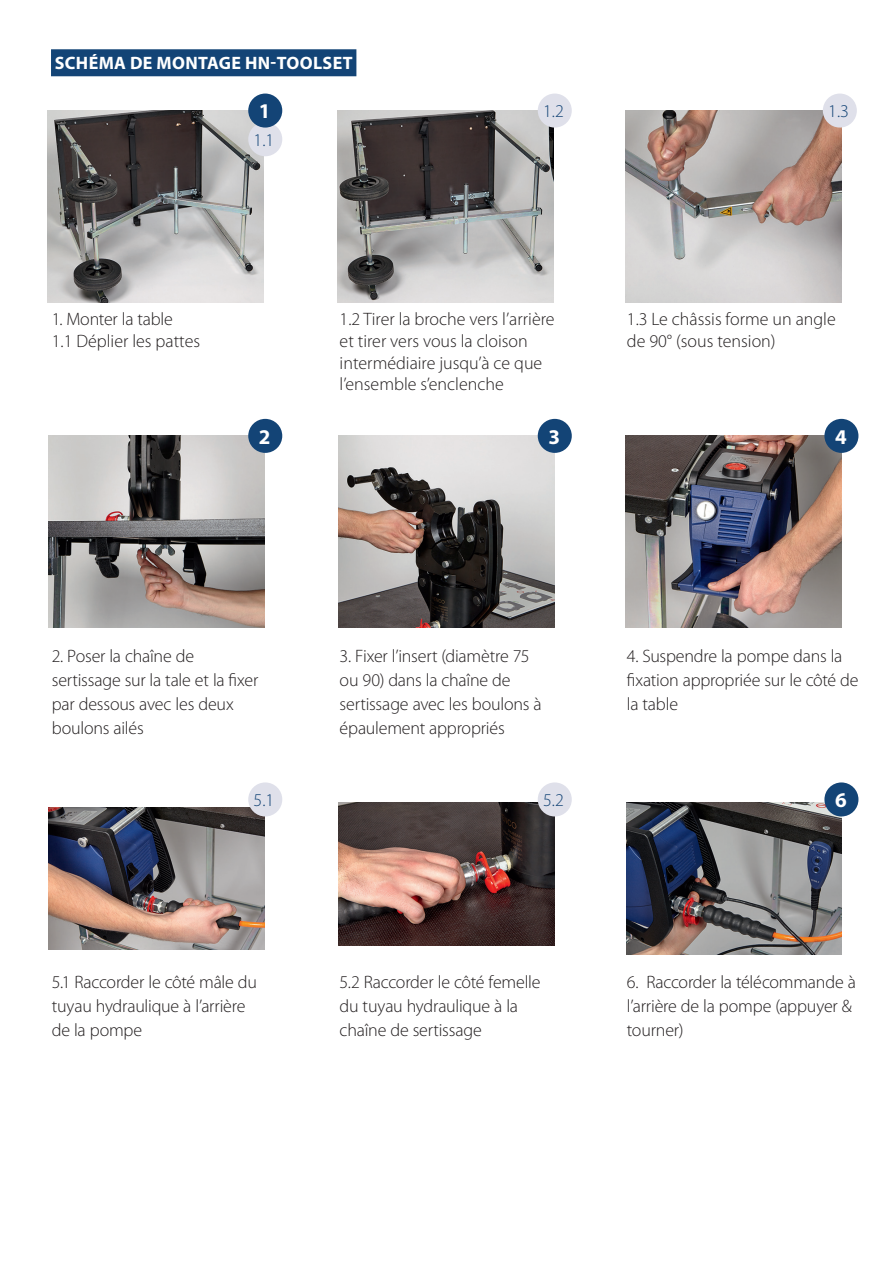
<style>
.page{position:relative;width:893px;height:1263px;background:#fff}
.page>*{position:absolute;margin:0;border:0;box-sizing:border-box;transform-origin:0 0}
.t1{font:700 21px "Myriad Pro";color:#fff}
.Basis{font:300 18px/24px "Myriad Pro";letter-spacing:-.01em;color:#231f20}
.Subtitle_blauw_kader{font:700 18px "Myriad Pro";letter-spacing:.02em;color:#fff}
.t2{font:300 18px "Myriad Pro";color:#134476}
</style>
<div class="page">
<hr style="left:892px;top:956px;width:1px;height:307px;background:#dfe0ea">
<img style="left:48px;top:111px;width:216px;height:191px">
<img style="left:338px;top:111px;width:216px;height:191px">
<img style="left:626px;top:111px;width:216px;height:191px">
<img style="left:48px;top:436px;width:216px;height:192px">
<img style="left:339px;top:436px;width:216px;height:192px">
<img style="left:626px;top:436px;width:216px;height:192px">
<img style="left:49px;top:807px;width:216px;height:142px">
<img style="left:339px;top:802px;width:216px;height:144px">
<img style="left:626px;top:803px;width:216px;height:151px">
<div style="left:538px;top:94px;width:34px;height:34px;background:#dfe0ea;border-radius:50%"></div>
<div style="left:248px;top:122px;width:34px;height:34px;background:#dfe0ea;border-radius:50%"></div>
<div style="left:538px;top:782px;width:34px;height:34px;background:#dfe0ea;border-radius:50%"></div>
<div style="left:248px;top:782px;width:34px;height:34px;background:#dfe0ea;border-radius:50%"></div>
<div style="left:823px;top:94px;width:34px;height:34px;background:#dfe0ea;border-radius:50%"></div>
<div style="left:248px;top:419px;width:34px;height:34px;background:#134476;border-radius:50%"></div>
<div style="left:538px;top:419px;width:34px;height:34px;background:#134476;border-radius:50%"></div>
<div style="left:824px;top:419px;width:34px;height:34px;background:#134476;border-radius:50%"></div>
<div style="left:824px;top:782px;width:34px;height:34px;background:#134476;border-radius:50%"></div>
<div style="left:248px;top:94px;width:34px;height:34px;background:#134476;border-radius:50%"></div>
<div style="left:51px;top:49px;width:305px;height:27px;background:#134476"></div>
<p class="Subtitle_blauw_kader" style="left:55px;top:51px;width:299px">SCHÉMA DE MONTAGE HN-TOOLSET</p>
<p class="t1" style="left:259px;top:98px;width:13px">1</p>
<p class="t2" style="left:254px;top:130px;width:22px">1.1</p>
<p class="t2" style="left:543px;top:101px;width:22px">1.2</p>
<p class="t2" style="left:828px;top:101px;width:22px">1.3</p>
<p class="Basis" style="left:52px;top:308px;width:123px">1. Monter la table</p>
<p class="Basis" style="left:52px;top:329px;width:150px">1.1 Déplier les pattes</p>
<p class="Basis" style="left:340px;top:309px;width:216px;line-height:21.6px">1.2 Tirer la broche vers l’arrière et tirer vers vous la cloison intermédiaire jusqu’à ce que l’ensemble s’enclenche</p>
<p class="Basis" style="left:627px;top:309px;width:210px;line-height:21.6px">1.3 Le châssis forme un angle de 90° (sous tension)</p>
<p class="t1" style="left:259px;top:423px;width:13px">2</p>
<p class="t1" style="left:548px;top:423px;width:13px">3</p>
<p class="t1" style="left:835px;top:423px;width:13px">4</p>
<p class="Basis" style="left:52px;top:644px;width:208px">2. Poser la chaîne de sertissage sur la tale et la fixer par dessous avec les deux boulons ailés</p>
<p class="Basis" style="left:340px;top:644px;width:204px">3. Fixer l’insert (diamètre 75 ou 90) dans la chaîne de sertissage avec les boulons à épaulement appropriés</p>
<p class="Basis" style="left:627px;top:644px;width:233px">4. Suspendre la pompe dans la fixation appropriée sur le côté de la table</p>
<p class="t2" style="left:254px;top:790px;width:22px">5.1</p>
<p class="t2" style="left:543px;top:790px;width:22px">5.2</p>
<p class="t1" style="left:835px;top:786px;width:13px">6</p>
<p class="Basis" style="left:52px;top:970px;width:207px">5.1 Raccorder le côté mâle du tuyau hydraulique à l’arrière de la pompe</p>
<p class="Basis" style="left:340px;top:970px;width:202px">5.2 Raccorder le côté femelle du tuyau hydraulique à la chaîne de sertissage</p>
<p class="Basis" style="left:627px;top:970px;width:230px">6. Raccorder la télécommande à l’arrière de la pompe (appuyer &amp; tourner)</p>
</div>
